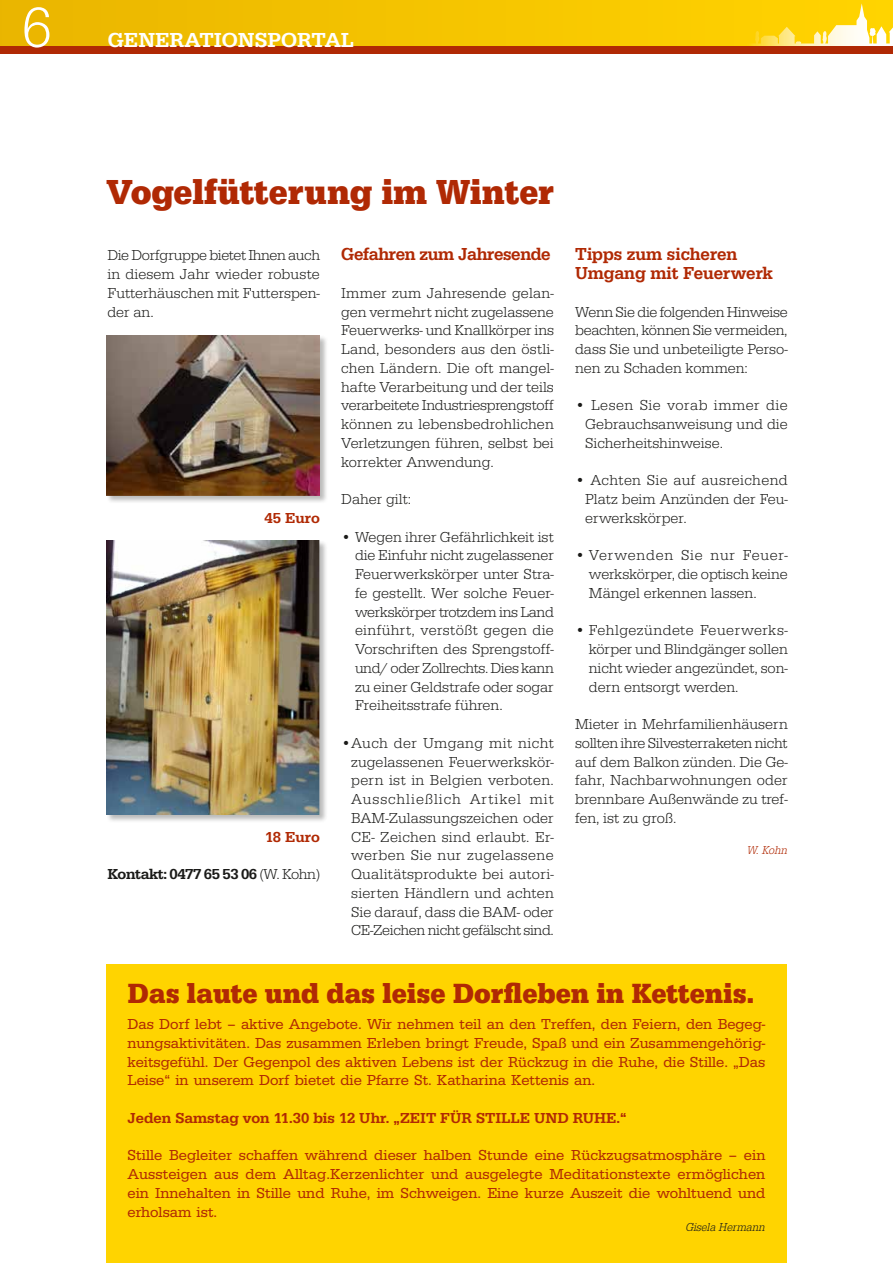
<style>
.page{position:relative;width:893px;height:1263px;background:#fff}
.page>*{position:absolute;margin:0;border:0;box-sizing:border-box;transform-origin:0 0}
.t1{font:58.5px "URW Egyptienne T Ligh";color:#fff}
.t2{font:36px "URW Egyptienne T Bold Narr";color:#b02904}
.t3{font:28.8px "URW Egyptienne T Bold Narr";color:#b02904}
.t4{font:500 21px "URW Egyptienne T";color:#fff}
.t5{font:500 18px/18.8px "URW Egyptienne T";letter-spacing:-.005em;color:#b02904;scale:.95 1}
.t6{font:15px/18.8px "URW Egyptienne T Ligh";color:#1a1a18;text-align:justify}
.t7{font:15px/18.8px "URW Egyptienne T";color:#b02904;text-align:justify}
.t8{font:500 15px "URW Egyptienne T";color:#b02904}
.t9{font:500 15px "URW Egyptienne T";letter-spacing:-.025em;color:#1a1a18}
.t10{font:12px "URW Egyptienne T Ligh Extr Narr Obli";color:#1a1a18}
.t11{font:12px "URW Egyptienne T Ligh Extr Narr Obli";color:#b02904}
.s1{font-family:"URW Egyptienne T Ligh";font-weight:400}
</style>
<div class="page">
<div style="left:0;top:0;width:893px;height:47px;background:#f3c200"></div>
<svg style="left:746px;top:3px;width:147px;height:44px"></svg>
<div style="left:0;top:47px;width:893px;height:7px;background:#b02904"></div>
<hr style="left:892px;top:54px;width:1px;height:990px;background:#b02904">
<div style="left:106px;top:965px;width:681px;height:298px;background:#ffd400"></div>
<div style="left:107px;top:336px;width:222px;height:168px;background:#1a1a18;opacity:.3"></div>
<img style="left:106px;top:335px;width:214px;height:160px">
<div style="left:107px;top:540px;width:222px;height:283px;background:#1a1a18;opacity:.3"></div>
<img style="left:106px;top:540px;width:214px;height:274px">
<h1 class="t1" style="left:21px;top:-6px;width:33px">6</h1>
<h3 class="t4" style="left:108px;top:27px;width:248px">GENERATIONSPORTAL</h3>
<h2 class="t2" style="left:106px;top:171px;width:449px">Vogelfütterung im Winter</h2>
<p class="t6" style="left:107px;top:246px;width:214px">Die Dorfgruppe bietet Ihnen auch in diesem Jahr wieder robuste Futterhäuschen mit Futterspen&shy;der an.</p>
<p class="t8" style="left:265px;top:509px;width:57px">45 Euro</p>
<p class="t8" style="left:265px;top:828px;width:56px">18 Euro</p>
<p class="t9" style="left:107px;top:865px;width:214px">Kontakt: 0477 65 53 06 <span class="s1">(W. Kohn)</span></p>
<p class="t5" style="left:341px;top:245px;width:222px">Gefahren zum Jahresende</p>
<p class="t6" style="left:341px;top:283px;width:214px">Immer zum Jahresende gelan&shy;gen vermehrt nicht zugelassene Feuerwerks- und Knallkörper ins Land, besonders aus den östli&shy;chen Ländern. Die oft mangel&shy;hafte Verarbeitung und der teils verarbeitete Industriesprengstoff können zu lebensbedrohlichen Verletzungen führen, selbst bei korrekter Anwendung.</p>
<p class="t6" style="left:341px;top:490px;width:71px">Daher gilt:</p>
<p class="t6" style="left:355px;top:527px;width:200px;text-indent:-14px">• Wegen ihrer Gefährlichkeit ist die Einfuhr nicht zugelassener Feuerwerkskörper unter Stra&shy;fe gestellt. Wer solche Feuer&shy;werkskörper trotzdem ins Land einführt, verstößt gegen die Vorschriften des Sprengstoff&shy;und/ oder Zollrechts. Dies kann zu einer Geldstrafe oder sogar Freiheitsstrafe führen.</p>
<p class="t6" style="left:351px;top:733px;width:204px;text-indent:-10px">•Auch der Umgang mit nicht zugelassenen Feuerwerkskör&shy;pern ist in Belgien verboten.<br>Ausschließlich Artikel mit BAM-Zulassungszeichen oder CE- Zeichen sind erlaubt. Er&shy;werben Sie nur zugelassene Qualitätsprodukte bei autori&shy;sierten Händlern und achten Sie darauf, dass die BAM- oder CE-Zeichen nicht gefälscht sind.</p>
<p class="t5" style="left:575px;top:245px;width:210px">Tipps zum sicheren<br>Umgang mit Feuerwerk</p>
<p class="t6" style="left:575px;top:302px;width:214px">Wenn Sie die folgenden Hinweise beachten, können Sie vermeiden, dass Sie und unbeteiligte Perso&shy;nen zu Schaden kommen:</p>
<p class="t6" style="left:585px;top:396px;width:204px;text-indent:-10px">• Lesen Sie vorab immer die Gebrauchsanweisung und die Sicherheitshinweise.</p>
<p class="t6" style="left:585px;top:471px;width:204px;text-indent:-10px">• Achten Sie auf ausreichend Platz beim Anzünden der Feu&shy;erwerkskörper.</p>
<p class="t6" style="left:589px;top:546px;width:200px;text-indent:-14px">• Verwenden Sie nur Feuer&shy;werkskörper, die optisch keine Mängel erkennen lassen.</p>
<p class="t6" style="left:589px;top:621px;width:200px;text-indent:-14px">• Fehlgezündete Feuerwerks&shy;körper und Blindgänger sollen nicht wieder angezündet, son&shy;dern entsorgt werden.</p>
<p class="t6" style="left:575px;top:715px;width:214px">Mieter in Mehrfamilienhäusern sollten ihre Silvesterraketen nicht auf dem Balkon zünden. Die Ge&shy;fahr, Nachbarwohnungen oder brennbare Außenwände zu tref&shy;fen, ist zu groß.</p>
<p class="t11" style="left:747px;top:843px;width:42px">W. Kohn</p>
<h3 class="t3" style="left:128px;top:976px;width:628px">Das laute und das leise Dorfleben in Kettenis.</h3>
<p class="t7" style="left:128px;top:1015px;width:639px">Das Dorf lebt – aktive Angebote. Wir nehmen teil an den Treffen, den Feiern, den Begeg&shy;nungsaktivitäten. Das zusammen Erleben bringt Freude, Spaß und ein Zusammengehörig&shy;keitsgefühl. Der Gegenpol des aktiven Lebens ist der Rückzug in die Ruhe, die Stille. „Das Leise“ in unserem Dorf bietet die Pfarre St. Katharina Kettenis an.</p>
<p class="t8" style="left:128px;top:1109px;width:501px">Jeden Samstag von 11.30 bis 12 Uhr. „ZEIT FÜR STILLE UND RUHE.“</p>
<p class="t7" style="left:128px;top:1146px;width:639px">Stille Begleiter schaffen während dieser halben Stunde eine Rückzugsatmosphäre – ein Aussteigen aus dem Alltag.Kerzenlichter und ausgelegte Meditationstexte ermöglichen ein Innehalten in Stille und Ruhe, im Schweigen. Eine kurze Auszeit die wohltuend und erholsam ist.</p>
<p class="t10" style="left:686px;top:1220px;width:81px">Gisela Hermann</p>
</div>
